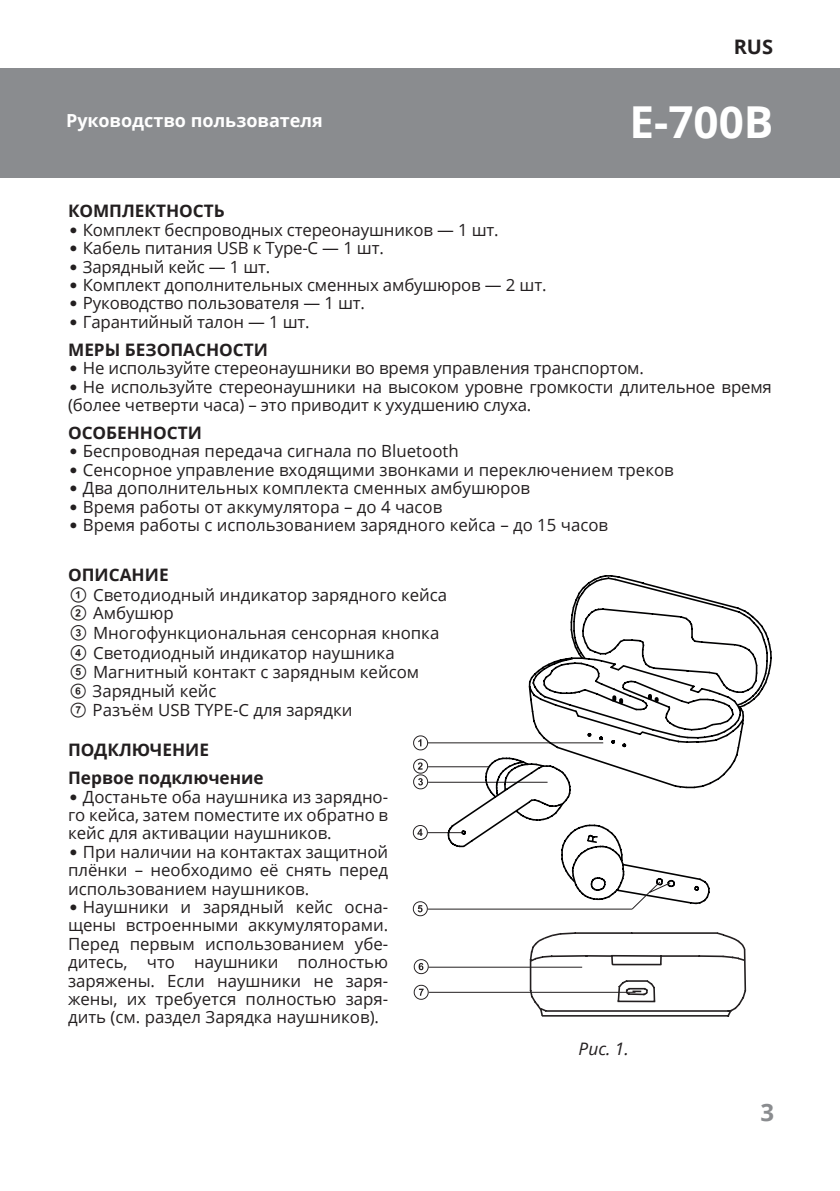
<style>
.page{position:relative;width:840px;height:1191px;background:#fff}
.page>*{position:absolute;margin:0;border:0;box-sizing:border-box;transform-origin:0 0}
.t1{font:700 44px "Open Sans";color:#fff}
.t2{font:700 24px "Open Sans";color:#8a8c8f}
.t3{font:700 20px "Open Sans";color:#231f20}
.t4{font:700 18px "Open Sans";color:#fff}
.t5{font:700 17.2px/28px "Open Sans";color:#231f20}
.t6{font:italic 17.2px "Open Sans";color:#231f20}
.t7{font:16.8px/18.4px "Open Sans";color:#231f20;text-align:justify}
.s1{font-family:"Pragmatica";font-weight:700;font-size:16px}
.s2{font-family:"SVEN";font-size:17.2px}
.s3{font-family:"SVEN"}
</style>
<div class="page">
<div style="left:0;top:68px;width:839px;height:109px;background:#8a8c8f"></div>
<svg style="left:413px;top:735px;width:15px;height:15px"></svg>
<svg style="left:413px;top:758px;width:15px;height:31px"></svg>
<svg style="left:412px;top:825px;width:15px;height:15px"></svg>
<svg style="left:412px;top:901px;width:15px;height:15px"></svg>
<svg style="left:413px;top:959px;width:15px;height:15px"></svg>
<svg style="left:413px;top:984px;width:15px;height:15px"></svg>
<hr style="left:427px;top:908px;width:205px;height:1px;background:#231f20">
<hr style="left:427px;top:742px;width:176px;height:1px;background:#231f20">
<hr style="left:428px;top:766px;width:61px;height:1px;background:#231f20">
<hr style="left:428px;top:966px;width:154px;height:2px;background:#231f20">
<hr style="left:428px;top:991px;width:207px;height:2px;background:#231f20">
<hr style="left:428px;top:781px;width:119px;height:2px;background:#231f20">
<hr style="left:427px;top:832px;width:36px;height:1px;background:#231f20">
<svg style="left:527px;top:637px;width:245px;height:148px"></svg>
<svg style="left:569px;top:575px;width:199px;height:172px"></svg>
<svg style="left:528px;top:932px;width:218px;height:85px"></svg>
<svg style="left:446px;top:756px;width:264px;height:154px"></svg>
<p class="t3" style="left:733px;top:32px;width:41px">RUS</p>
<p class="t4" style="left:66px;top:108px;width:258px">Руководство пользователя</p>
<h1 class="t1" style="left:629px;top:91px;width:145px">E-700B</h1>
<p class="t5" style="left:68px;top:197px;width:158px">КОМПЛЕКТНОСТЬ</p>
<p class="t7" style="left:68px;top:220px;width:432px"><span class="s1">•</span> Комплект беспроводных стереонаушников — 1 шт.</p>
<p class="t7" style="left:68px;top:238px;width:317px"><span class="s1">•</span> Кабель питания USB к Type-C — 1 шт.</p>
<p class="t7" style="left:68px;top:257px;width:204px"><span class="s1">•</span> Зарядный кейс — 1 шт.</p>
<p class="t7" style="left:68px;top:275px;width:479px"><span class="s1">•</span> Комплект дополнительных сменных амбушюров — 2 шт.</p>
<p class="t7" style="left:68px;top:294px;width:298px"><span class="s1">•</span> Руководство пользователя — 1 шт.</p>
<p class="t7" style="left:68px;top:312px;width:243px"><span class="s1">•</span> Гарантийный талон — 1 шт.</p>
<p class="t5" style="left:68px;top:335px;width:201px">МЕРЫ БЕЗОПАСНОСТИ</p>
<p class="t7" style="left:68px;top:358px;width:577px"><span class="s1">•</span> Не используйте стереонаушники во время управления транспортом.</p>
<p class="t7" style="left:68px;top:377px;width:705px"><span class="s1">•</span> Не используйте стереонаушники на высоком уровне громкости длительное время (более четверти часа) – это приводит к ухудшению слуха.</p>
<p class="t5" style="left:68px;top:418px;width:135px">ОСОБЕННОСТИ</p>
<p class="t7" style="left:68px;top:442px;width:392px"><span class="s1">•</span> Беспроводная передача сигнала по Bluetooth</p>
<p class="t7" style="left:68px;top:460px;width:607px"><span class="s1">•</span> Сенсорное управление входящими звонками и переключением треков</p>
<p class="t7" style="left:68px;top:478px;width:463px"><span class="s1">•</span> Два дополнительных комплекта сменных амбушюров</p>
<p class="t7" style="left:68px;top:497px;width:375px"><span class="s1">•</span> Время работы от аккумулятора – до 4 часов</p>
<p class="t7" style="left:68px;top:515px;width:541px"><span class="s1">•</span> Время работы с использованием зарядного кейса – до 15 часов</p>
<p class="t5" style="left:68px;top:561px;width:102px">ОПИСАНИЕ</p>
<p class="t7" style="left:68px;top:585px;width:380px;text-align:left"><span class="s2">A</span> Светодиодный индикатор зарядного кейса<br><span class="s2">B</span> Амбушюр<br><span class="s2">C</span> Многофункциональная сенсорная кнопка<br><span class="s2">D</span> Светодиодный индикатор наушника<br><span class="s2">E</span> Магнитный контакт с зарядным кейсом<br><span class="s3">F</span> Зарядный кейс<br><span class="s3">G</span> Разъём USB TYPE-C для зарядки</p>
<p class="t5" style="left:68px;top:735px;width:197px">ПОДКЛЮЧЕНИЕ<br>Первое подключение</p>
<p class="t7" style="left:68px;top:787px;width:321px"><span class="s1">•</span> Достаньте оба наушника из зарядно&shy;го кейса, затем поместите их обратно в кейс для активации наушников.</p>
<p class="t7" style="left:68px;top:842px;width:321px"><span class="s1">•</span> При наличии на контактах защитной плёнки – необходимо её снять перед использованием наушников.</p>
<p class="t7" style="left:68px;top:897px;width:321px"><span class="s1">•</span> Наушники и зарядный кейс осна&shy;щены встроенными аккумуляторами.<br>Перед первым использованием убе&shy;дитесь, что наушники полностью заряжены. Если наушники не заря&shy;жены, их требуется полностью заря&shy;дить (см. раздел Зарядка наушников).</p>
<p class="t6" style="left:578px;top:1036px;width:52px">Рис. 1.</p>
<h2 class="t2" style="left:760px;top:1095px;width:15px">3</h2>
</div>
